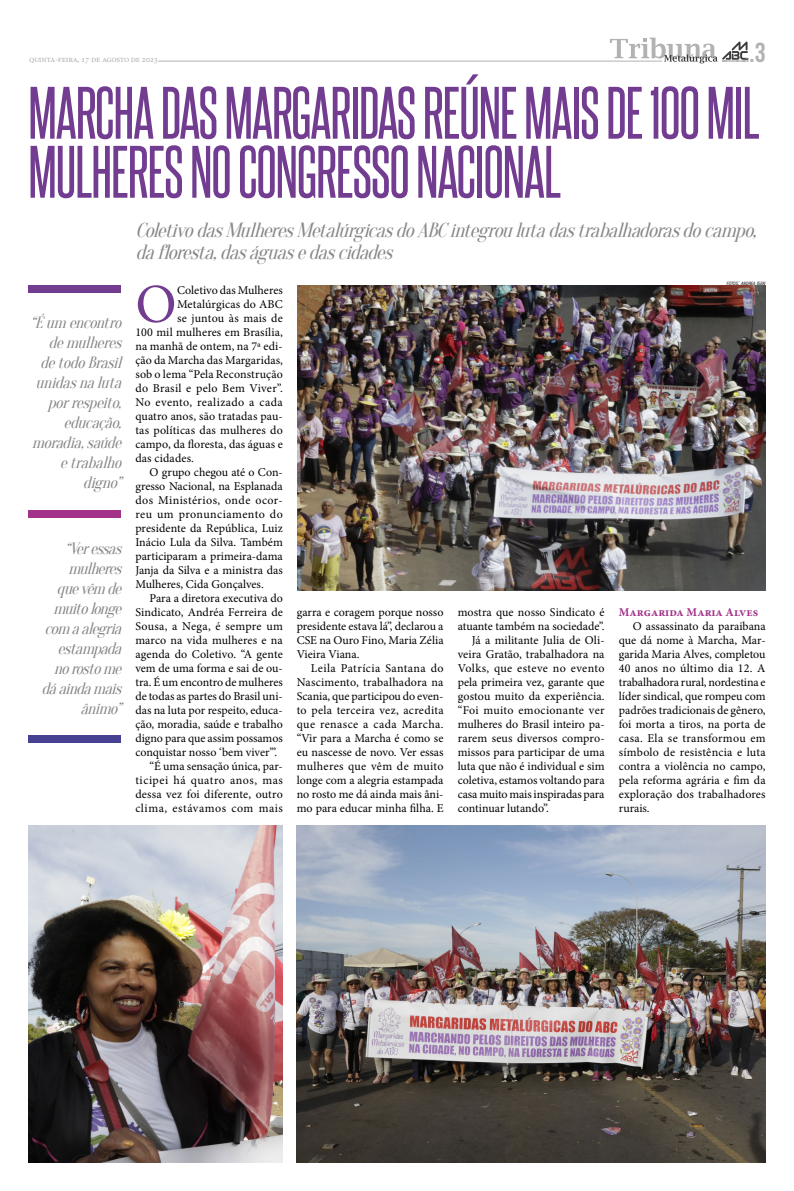
<style>
.page{position:relative;width:794px;height:1191px;background:#fff}
.page>*{position:absolute;margin:0;border:0;box-sizing:border-box;transform-origin:0 0}
.t1{font:63px/59px "Steelfish Rg";letter-spacing:-.015em;color:#723d90}
.TEXTO{font:55.1px "Minion Pro";color:#723d90}
.TEXTO-2{font:27.5px "Bebas Neue";color:#b3b2b2}
.TEXTO-3{font:italic 20px/22px "Oranienbaum";color:#878787}
.TEXTO-4{font:italic 16px/20px "Oranienbaum";color:#878787;text-align:right}
.TEXTO-5{font:12px/14px "Minion Pro";letter-spacing:.005em;color:#000;text-align:justify}
.TEXTO-6{font:700 12px "Minion Pro";color:#a13189}
.t2{font:9px "Minion Pro";letter-spacing:-.03em;color:#b3b2b2}
.Texto_final_tribu{font:italic condensed 4.4px "Swiss 721 BT";color:#000}
.s1{font-size:6.2px}
</style>
<div class="page">
<div style="left:28px;top:285px;width:93px;height:8px;background:#723d90"></div>
<div style="left:28px;top:510px;width:93px;height:8px;background:#a13189"></div>
<div style="left:28px;top:735px;width:93px;height:8px;background:#464193"></div>
<hr style="left:158px;top:61px;width:504px;height:1px;background:#b3b2b2">
<svg style="left:610px;top:38px;width:138px;height:25px"></svg>
<img style="left:297px;top:285px;width:468px;height:306px">
<img style="left:28px;top:825px;width:255px;height:337px">
<img style="left:297px;top:825px;width:468px;height:337px">
<p class="t2" style="left:29px;top:53px;width:131px">quinta-feira, 17 de agosto de 2023</p>
<p class="TEXTO-2" style="left:749px;top:37px;width:18px">.3</p>
<p class="t1" style="left:28px;top:79px;width:732px">MARCHA DAS MARGARIDAS REÚNE MAIS DE 100 MIL<br>MULHERES NO CONGRESSO NACIONAL</p>
<p class="TEXTO-4" style="left:30px;top:313px;width:98px">“Éum encontro demulheres detodoBrasil unidasnaluta porrespeito, educação, moradia,saúde etrabalho digno”</p>
<p class="TEXTO-4" style="left:41px;top:538px;width:86px">“Veressas mulheres quevêm de muitolonge com aalegria estampada norostome dáaindamais ânimo”</p>
<p class="TEXTO-3" style="left:135px;top:220px;width:628px">ColetivodasMulheresMetalúrgicasdoABCintegroulutadastrabalhadorasdocampo, dafloresta,daságuasedascidades</p>
<p class="Texto_final_tribu" style="left:727px;top:280px;width:40px">FOTOS<span class="s1">:</span> ANDREA ISEKI</p>
<p class="TEXTO" style="left:135px;top:267px;width:43px">O</p>
<p class="TEXTO-5" style="left:177px;top:283px;width:107px">Coletivo das Mulheres</p>
<p class="TEXTO-5" style="left:177px;top:297px;width:107px">Metalúrgicas do ABC</p>
<p class="TEXTO-5" style="left:177px;top:311px;width:107px">se juntou às mais de</p>
<p class="TEXTO-5" style="left:135px;top:325px;width:149px">100 mil mulheres em Brasília,</p>
<p class="TEXTO-5" style="left:135px;top:339px;width:149px">na manhã de ontem, na 7ª edi-</p>
<p class="TEXTO-5" style="left:135px;top:353px;width:149px">ção da Marcha das Margaridas,</p>
<p class="TEXTO-5" style="left:135px;top:367px;width:149px">sob o lema “Pela Reconstrução</p>
<p class="TEXTO-5" style="left:135px;top:381px;width:149px">do Brasil e pelo Bem Viver”.</p>
<p class="TEXTO-5" style="left:135px;top:395px;width:149px">No evento, realizado a cada</p>
<p class="TEXTO-5" style="left:135px;top:409px;width:149px">quatro anos, são tratadas pau-</p>
<p class="TEXTO-5" style="left:135px;top:423px;width:149px">tas políticas das mulheres do</p>
<p class="TEXTO-5" style="left:135px;top:437px;width:149px">campo, da floresta, das águas e</p>
<p class="TEXTO-5" style="left:135px;top:451px;width:60px">das cidades.</p>
<p class="TEXTO-5" style="left:135px;top:465px;width:149px;text-indent:14px">O grupo chegou até o Con&shy;gresso Nacional, na Esplanada dos Ministérios, onde ocor&shy;reu um pronunciamento do presidente da República, Luiz Inácio Lula da Silva. Também participaram a primeira-dama Janja da Silva e a ministra das Mulheres, Cida Gonçalves.</p>
<p class="TEXTO-5" style="left:135px;top:591px;width:149px;text-indent:14px">Para a diretora executiva do Sindicato, Andréa Ferreira de Sousa, a Nega, é sempre um marco na vida mulheres e na agenda do Coletivo. “A gente vem de uma forma e sai de ou&shy;tra. É um encontro de mulheres de todas as partes do Brasil uni&shy;das na luta por respeito, educa&shy;ção, moradia, saúde e trabalho digno para que assim possamos conquistar nosso ‘bem viver’”.</p>
<p class="TEXTO-5" style="left:135px;top:759px;width:149px;text-indent:14px">“É uma sensação única, par&shy;ticipei há quatro anos, mas dessa vez foi diferente, outro clima, estávamos com mais</p>
<p class="TEXTO-5" style="left:458px;top:605px;width:148px">mostra que nosso Sindicato é atuante também na sociedade”.</p>
<p class="TEXTO-5" style="left:458px;top:633px;width:148px;text-indent:14px">Já a militante Julia de Oli&shy;veira Gratão, trabalhadora na Volks, que esteve no evento pela primeira vez, garante que gostou muito da experiência. “Foi muito emocionante ver mulheres do Brasil inteiro pa&shy;rarem seus diversos compro&shy;missos para participar de uma luta que não é individual e sim coletiva, estamos voltando para casa muito mais inspiradas para continuar lutando”.</p>
<p class="TEXTO-6" style="left:619px;top:603px;width:141px">Margarida Maria Alves</p>
<p class="TEXTO-5" style="left:619px;top:619px;width:148px;text-indent:14px">O assassinato da paraibana que dá nome à Marcha, Mar&shy;garida Maria Alves, completou 40 anos no último dia 12. A trabalhadora rural, nordestina e líder sindical, que rompeu com padrões tradicionais de gênero, foi morta a tiros, na porta de casa. Ela se transformou em símbolo de resistência e luta contra a violência no campo, pela reforma agrária e fim da exploração dos trabalhadores rurais.</p>
<p class="TEXTO-5" style="left:297px;top:605px;width:148px">garra e coragem porque nosso presidente estava lá”, declarou a CSE na Ouro Fino, Maria Zélia Vieira Viana.</p>
<p class="TEXTO-5" style="left:297px;top:661px;width:148px;text-indent:14px">Leila Patrícia Santana do Nascimento, trabalhadora na Scania, que participou do even&shy;to pela terceira vez, acredita que renasce a cada Marcha. “Vir para a Marcha é como se eu nascesse de novo. Ver essas mulheres que vêm de muito longe com a alegria estampada no rosto me dá ainda mais âni&shy;mo para educar minha filha. E</p>
</div>
